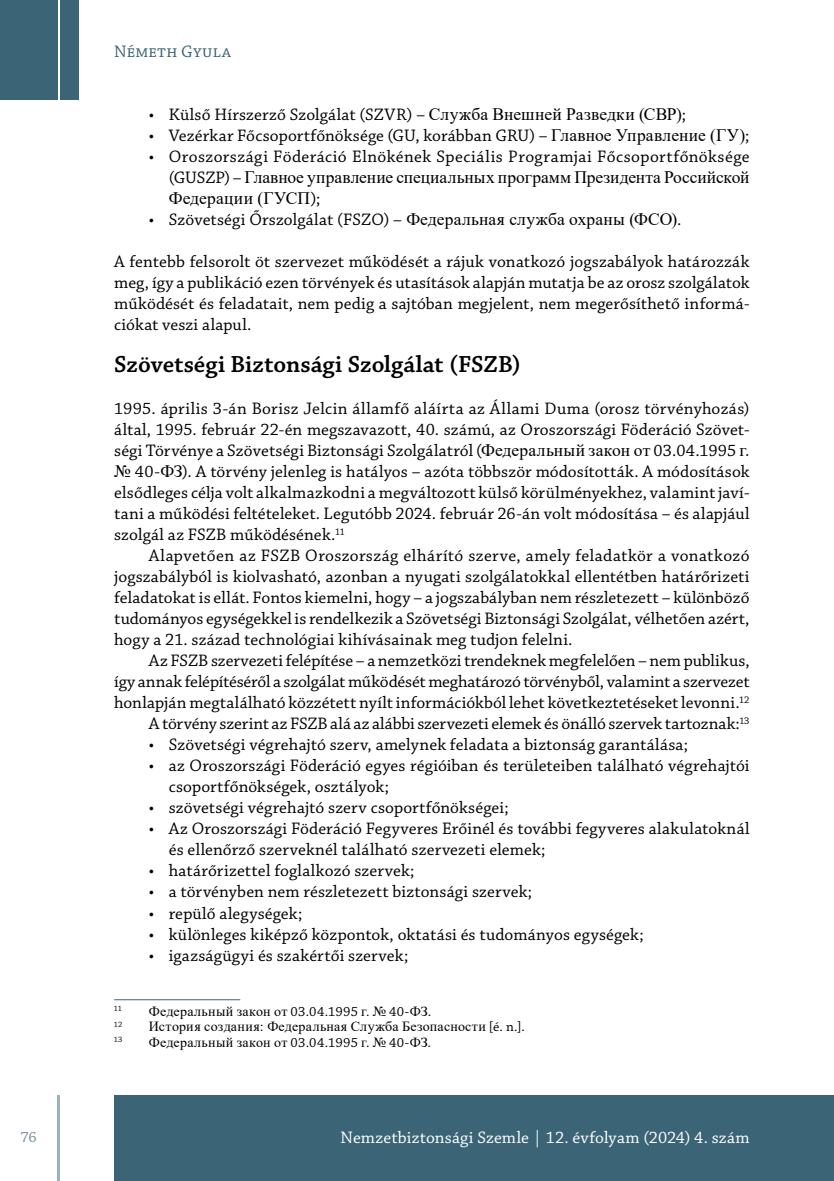
<style>
.page{position:relative;width:834px;height:1181px;background:#fff}
.page>*{position:absolute;margin:0;border:0;box-sizing:border-box;transform-origin:0 0}
.t1{font:600 24.5px "Chaparral Pro";color:#000}
.t2{font:17.5px/21px "Chaparral Pro";letter-spacing:.005em;color:#000;text-align:justify}
.t3{font:17.5px/21px "Times New Roman";color:#000}
.t4{font:17.5px "Chaparral Pro";letter-spacing:.025em;color:#000}
.t5{font:17.5px "Chaparral Pro";color:#fff}
.t6{font:17.5px "Chaparral Pro";letter-spacing:.015em;color:#3b6476}
.t7{font:15.75px "Chaparral Pro";color:#778c9b}
.t8{font:14px "Times New Roman";letter-spacing:.015em;color:#000}
.t9{font:8.22px "Chaparral Pro";color:#000}
.s1{font-family:"Times New Roman"}
.s2{font-family:"Chaparral Pro"}
</style>
<div class="page">
<hr style="left:57px;top:1095px;width:3px;height:86px;background:#3b6476">
<div style="left:114px;top:1095px;width:719px;height:86px;background:#3b6476"></div>
<div style="left:0;top:0;width:57px;height:99px;background:#3b6476"></div>
<div style="left:60px;top:0;width:18px;height:99px;background:#3b6476"></div>
<hr style="left:114px;top:999px;width:126px;height:1px;background:#3b6476">
<p class="t6" style="left:114px;top:42px;width:118px">Németh Gyula</p>
<p class="t2" style="left:149px;top:105px;width:538px">• Külső Hírszerző Szolgálat (SZVR) – <span class="s1">Служба Bнешней Pазведки (СВР)</span>;</p>
<p class="t2" style="left:149px;top:126px;width:602px">• Vezérkar Főcsoportfőnöksége (GU, korábban GRU) – <span class="s1">Главное Управление (ГУ)</span>;</p>
<p class="t4" style="left:149px;top:147px;width:602px">• Oroszországi Föderáció Elnökének Speciális Programjai Főcsoportfőnöksége</p>
<p class="t3" style="left:169px;top:166px;width:582px"><span class="s2">(GUSZP) –</span> Главное управление специальных программ Президента Российской<br>Федерации (ГУСП<span class="s2">);</span></p>
<p class="t2" style="left:149px;top:210px;width:533px">• Szövetségi Őrszolgálat (FSZO) – <span class="s1">Федеральная служба охраны (ФСО)</span>.</p>
<p class="t2" style="left:114px;top:252px;width:636px">A fentebb felsorolt öt szervezet működését a rájuk vonatkozó jogszabályok határozzák meg, így a publikáció ezen törvények és utasítások alapján mutatja be az orosz szolgálatok működését és feladatait, nem pedig a sajtóban megjelent, nem megerősíthető informá&shy;ciókat veszi alapul.</p>
<h1 class="t1" style="left:114px;top:351px;width:408px">Szövetségi Biztonsági Szolgálat (FSZB)</h1>
<p class="t2" style="left:114px;top:399px;width:637px">1995. április 3-án Borisz Jelcin államfő aláírta az Állami Duma (orosz törvényhozás) által, 1995. február 22-én megszavazott, 40. számú, az Oroszországi Föderáció Szövet&shy;ségi Törvénye a Szövetségi Biztonsági Szolgálatról (<span class="s1">Федеральный закон от</span> 03.04.1995 <span class="s1">г. №</span> 40-<span class="s1">ФЗ</span>). A törvény jelenleg is hatályos – azóta többször módosították. A módosítások elsődleges célja volt alkalmazkodni a megváltozott külső körülményekhez, valamint javí&shy;tani a működési feltételeket. Legutóbb 2024. február 26-án volt módosítása – és alapjául szolgál az FSZB működésének.<sup>11</sup></p>
<p class="t2" style="left:114px;top:546px;width:636px;text-indent:35px">Alapvetően az FSZB Oroszország elhárító szerve, amely feladatkör a vonatkozó jogszabályból is kiolvasható, azonban a nyugati szolgálatokkal ellentétben határőrizeti feladatokat is ellát. Fontos kiemelni, hogy – a jogszabályban nem részletezett – különböző tudományos egységekkel is rendelkezik a Szövetségi Biztonsági Szolgálat, vélhetően azért, hogy a 21. század technológiai kihívásainak meg tudjon felelni.</p>
<p class="t2" style="left:114px;top:651px;width:637px;text-align:right">Az FSZB szervezeti felépítése – a nemzetközi trendeknek megfelelően – nem publikus,<br>így annak felépítéséről a szolgálat működését meghatározó törvényből, valamint a szervezet honlapján megtalálható közzétett nyílt információkból lehet következtetéseket levonni.<sup>12<br></sup>A törvény szerint az FSZB alá az alábbi szervezeti elemek és önálló szervek tartoznak:<sup>13</sup></p>
<p class="t2" style="left:149px;top:735px;width:540px">• Szövetségi végrehajtó szerv, amelynek feladata a biztonság garantálása;</p>
<p class="t2" style="left:169px;top:756px;width:582px;text-indent:-20px">• az Oroszországi Föderáció egyes régióiban és területeiben található végrehajtói csoportfőnökségek, osztályok;</p>
<p class="t2" style="left:149px;top:798px;width:361px">• szövetségi végrehajtó szerv csoportfőnökségei;</p>
<p class="t2" style="left:169px;top:819px;width:582px;text-indent:-20px">• Az Oroszországi Föderáció Fegyveres Erőinél és további fegyveres alakulatoknál és ellenőrző szerveknél található szervezeti elemek;</p>
<p class="t2" style="left:149px;top:861px;width:267px">• határőrizettel foglalkozó szervek;</p>
<p class="t2" style="left:149px;top:882px;width:385px">• a törvényben nem részletezett biztonsági szervek;</p>
<p class="t2" style="left:149px;top:903px;width:155px">• repülő alegységek;</p>
<p class="t2" style="left:149px;top:924px;width:496px">• különleges kiképző központok, oktatási és tudományos egységek;</p>
<p class="t2" style="left:149px;top:945px;width:261px">• igazságügyi és szakértői szervek;</p>
<p class="t9" style="left:114px;top:1003px;width:9px">11</p>
<p class="t8" style="left:149px;top:1001px;width:284px">Федеральный закон от <span class="s2">03.04.1995</span> г<span class="s2">.</span> № <span class="s2">40-</span>ФЗ<span class="s2">.</span></p>
<p class="t9" style="left:114px;top:1019px;width:10px">12</p>
<p class="t8" style="left:149px;top:1016px;width:377px">История создания: Федеральная Служба Безопасности <span class="s2">[é. n.].</span></p>
<p class="t9" style="left:114px;top:1035px;width:10px">13</p>
<p class="t8" style="left:149px;top:1032px;width:283px">Федеральный закон от <span class="s2">03.04.1995</span> г<span class="s2">.</span> № <span class="s2">40-</span>ФЗ.</p>
<p class="t7" style="left:20px;top:1128px;width:18px">76</p>
<p class="t5" style="left:340px;top:1127px;width:410px">Nemzetbiztonsági Szemle | 12. évfolyam (2024) 4. szám</p>
</div>
